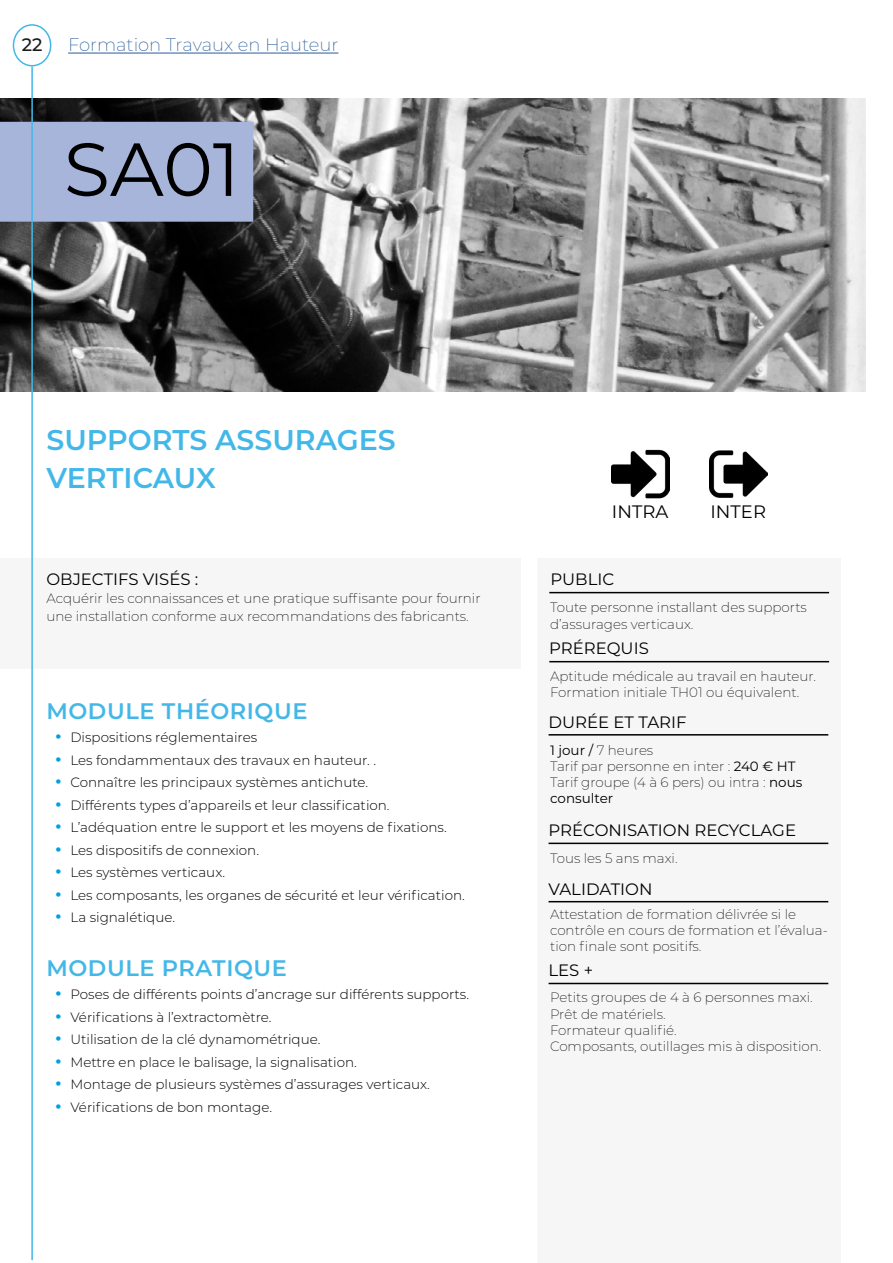
<style>
.page{position:relative;width:893px;height:1263px;background:#fff}
.page>*{position:absolute;margin:0;border:0;box-sizing:border-box;transform-origin:0 0}
.Big_Title{font:75px "Montserrat";color:#000}
.Service_Title{font:600 28.5px/37.5px "Montserrat";color:#43b8e8}
.Sub_Paragraph{font:600 22.5px "Montserrat";letter-spacing:.025em;color:#43b8e8}
.t1{font:200 18px "Montserrat";color:#275b9b}
.t2{font:18px "Montserrat";color:#000}
.t3{font:500 18px "Montserrat";color:#1b1b1a}
.t4{font:16.5px "Montserrat";color:#000}
.t5{font:300 13.5px "Montserrat";color:#000}
.t6{font:200 13.5px/16.2px "Montserrat";color:#000}
.s1{font-family:"Myriad Pro";font-weight:400;font-size:21px;color:#009fe3}
.s2{font-weight:400}
</style>
<div class="page">
<img style="left:0;top:99px;width:866px;height:292px">
<div style="left:0;top:122px;width:253px;height:100px;background:#a8b5da"></div>
<div style="left:548px;top:591px;width:282px;height:394px;background:#f6f6f6"></div>
<hr style="left:549px;top:592px;width:280px;height:1px;background:#000">
<hr style="left:549px;top:661px;width:280px;height:1px;background:#000">
<hr style="left:549px;top:734px;width:279px;height:1px;background:#000">
<hr style="left:549px;top:843px;width:279px;height:1px;background:#000">
<hr style="left:549px;top:901px;width:279px;height:1px;background:#000">
<hr style="left:549px;top:983px;width:279px;height:1px;background:#000">
<div style="left:0;top:558px;width:521px;height:111px;background:#f6f6f6"></div>
<img style="left:611px;top:449px;width:58px;height:50px">
<img style="left:709px;top:450px;width:58px;height:48px">
<div style="left:13px;top:24px;width:38px;height:42px;border:2px solid #43b8e8;border-radius:50%"></div>
<hr style="left:31px;top:66px;width:2px;height:1194px;background:#43b8e8">
<hr style="left:68px;top:53px;width:270px;height:1px;background:#275b9b">
<h3 class="t3" style="left:22px;top:32px;width:22px">22</h3>
<h3 class="t1" style="left:68px;top:33px;width:272px">Formation Travaux en Hauteur</h3>
<p class="Big_Title" style="left:64px;top:118px;width:177px">SA01</p>
<p class="Service_Title" style="left:46px;top:420px;width:351px">SUPPORTS ASSURAGES<br>VERTICAUX</p>
<p class="t4" style="left:46px;top:568px;width:153px">OBJECTIFS VISÉS :</p>
<p class="t6" style="left:46px;top:589px;width:436px;line-height:18px">Acquérir les connaissances et une pratique suffisante pour fournir une installation conforme aux recommandations des fabricants.</p>
<p class="Sub_Paragraph" style="left:46px;top:695px;width:263px">MODULE THÉORIQUE</p>
<p class="t5" style="left:55px;top:728px;width:203px"><span class="s1">•</span> Dispositions réglementaires</p>
<p class="t5" style="left:55px;top:751px;width:322px"><span class="s1">•</span> Les fondammentaux des travaux en hauteur. .</p>
<p class="t5" style="left:55px;top:773px;width:314px"><span class="s1">•</span> Connaître les principaux systèmes antichute.</p>
<p class="t5" style="left:55px;top:796px;width:336px"><span class="s1">•</span> Différents types d’appareils et leur classification.</p>
<p class="t5" style="left:55px;top:818px;width:393px"><span class="s1">•</span> L’adéquation entre le support et les moyens de fixations.</p>
<p class="t5" style="left:55px;top:841px;width:205px"><span class="s1">•</span> Les dispositifs de connexion.</p>
<p class="t5" style="left:55px;top:863px;width:171px"><span class="s1">•</span> Les systèmes verticaux.</p>
<p class="t5" style="left:55px;top:886px;width:411px"><span class="s1">•</span> Les composants, les organes de sécurité et leur vérification.</p>
<p class="t5" style="left:55px;top:908px;width:121px"><span class="s1">•</span> La signalétique.</p>
<p class="Sub_Paragraph" style="left:46px;top:952px;width:242px">MODULE PRATIQUE</p>
<p class="t5" style="left:55px;top:985px;width:415px"><span class="s1">•</span> Poses de différents points d’ancrage sur différents supports.</p>
<p class="t5" style="left:55px;top:1007px;width:218px"><span class="s1">•</span> Vérifications à l’extractomètre.</p>
<p class="t5" style="left:55px;top:1030px;width:267px"><span class="s1">•</span> Utilisation de la clé dynamométrique.</p>
<p class="t5" style="left:55px;top:1052px;width:303px"><span class="s1">•</span> Mettre en place le balisage, la signalisation.</p>
<p class="t5" style="left:55px;top:1075px;width:376px"><span class="s1">•</span> Montage de plusieurs systèmes d’assurages verticaux.</p>
<p class="t5" style="left:55px;top:1097px;width:218px"><span class="s1">•</span> Vérifications de bon montage.</p>
<p class="t2" style="left:612px;top:499px;width:58px">INTRA</p>
<p class="t2" style="left:710px;top:499px;width:57px">INTER</p>
<p class="t4" style="left:550px;top:568px;width:65px">PUBLIC</p>
<p class="t6" style="left:550px;top:599px;width:258px">Toute personne installant des supports d’assurages verticaux.</p>
<p class="t4" style="left:549px;top:637px;width:101px">PRÉREQUIS</p>
<p class="t6" style="left:550px;top:668px;width:268px">Aptitude médicale au travail en hauteur.</p>
<p class="t6" style="left:550px;top:684px;width:251px">Formation initiale TH01 ou équivalent.</p>
<p class="t4" style="left:549px;top:710px;width:139px">DURÉE ET TARIF</p>
<p class="t6" style="left:550px;top:741px;width:105px"><span class="s2">1 jour /</span> 7 heures</p>
<p class="t6" style="left:550px;top:757px;width:247px">Tarif par personne en inter : <span class="s2">240 € HT</span></p>
<p class="t6" style="left:550px;top:774px;width:254px">Tarif groupe (4 à 6 pers) ou intra : <span class="s2">nous consulter</span></p>
<p class="t4" style="left:549px;top:819px;width:249px">PRÉCONISATION RECYCLAGE</p>
<p class="t6" style="left:550px;top:850px;width:129px">Tous les 5 ans maxi.</p>
<p class="t4" style="left:549px;top:877px;width:105px">VALIDATION</p>
<p class="t6" style="left:550px;top:906px;width:279px">Attestation de formation délivrée si le contrôle en cours de formation et l’évalua&shy;tion finale sont positifs.</p>
<p class="t4" style="left:549px;top:959px;width:46px">LES +</p>
<p class="t6" style="left:550px;top:989px;width:264px">Petits groupes de 4 à 6 personnes maxi.</p>
<p class="t6" style="left:550px;top:1005px;width:117px">Prêt de matériels.</p>
<p class="t6" style="left:550px;top:1021px;width:128px">Formateur qualifié.</p>
<p class="t6" style="left:550px;top:1038px;width:273px">Composants, outillages mis à disposition.</p>
</div>
